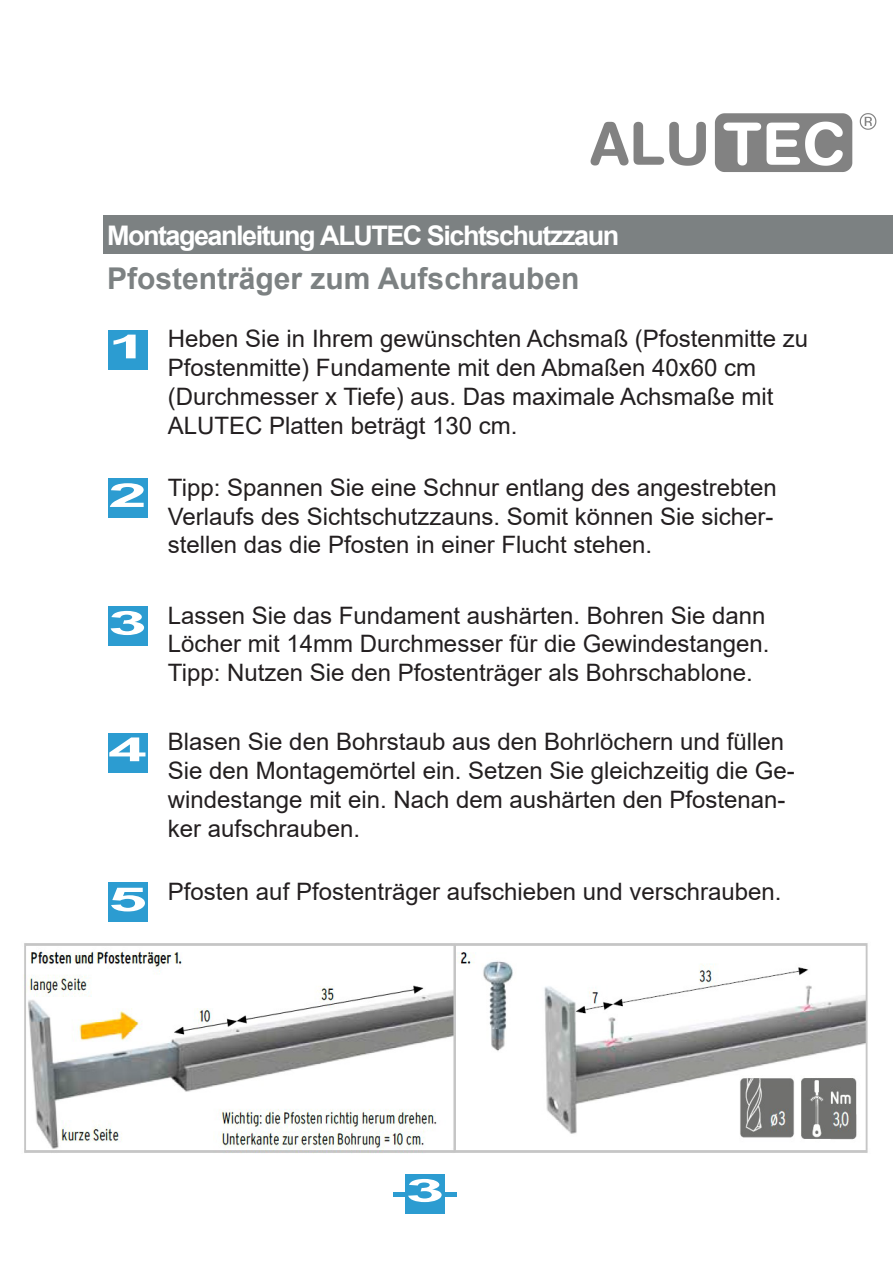
<style>
.page{position:relative;width:893px;height:1263px;background:#fff}
.page>*{position:absolute;margin:0;border:0;box-sizing:border-box;transform-origin:0 0}
.t1{font:700 33px "Arial";color:#fff;scale:2.13 1}
.t2{font:700 31.65px "Arial";color:#fff;scale:2.22 1}
.t3{font:700 30px "Arial";color:#7c8182}
.t4{font:700 27px "Arial";letter-spacing:-.055em;color:#fff}
.t5{font:24px/28.8px "Arial";color:#231f20}
.s1{font-weight:700;font-size:33px;color:#fff}
</style>
<div class="page">
<img style="left:574px;top:113px;width:319px;height:103px">
<hr style="left:393px;top:1192px;width:64px;height:4px;background:#2c9cd1">
<div style="left:103px;top:216px;width:790px;height:38px;background:#7c8182"></div>
<div style="left:108px;top:330px;width:39px;height:39px;background:#2c9cd1"></div>
<div style="left:108px;top:479px;width:39px;height:39px;background:#2c9cd1"></div>
<div style="left:108px;top:606px;width:39px;height:39px;background:#2c9cd1"></div>
<div style="left:406px;top:1174px;width:39px;height:39px;background:#2c9cd1"></div>
<div style="left:108px;top:733px;width:39px;height:39px;background:#2c9cd1"></div>
<div style="left:108px;top:883px;width:39px;height:39px;background:#2c9cd1"></div>
<img style="left:24px;top:943px;width:844px;height:210px">
<p class="t4" style="left:107px;top:216px;width:514px">Montageanleitung ALUTEC Sichtschutzzaun</p>
<p class="t3" style="left:107px;top:257px;width:474px">Pfostenträger zum Aufschrauben</p>
<h1 class="t1" style="left:108px;top:323px;width:20px">1</h1>
<h1 class="t1" style="left:108px;top:472px;width:20px">2</h1>
<h1 class="t1" style="left:108px;top:600px;width:20px">3</h1>
<p class="t5" style="left:168px;top:324px;width:642px">Heben Sie in Ihrem gewünschten Achsmaß (Pfostenmitte zu Pfostenmitte) Fundamente mit den Abmaßen 40x60 cm (Durchmesser x Tiefe) aus. Das maximale Achsmaße mit ALUTEC Platten beträgt 130 cm.</p>
<p class="t5" style="left:168px;top:473px;width:610px">Tipp: Spannen Sie eine Schnur entlang des angestrebten<br>Verlaufs des Sichtschutzzauns. Somit können Sie sicher&shy;stellen das die Pfosten in einer Flucht stehen.</p>
<p class="t5" style="left:168px;top:601px;width:603px">Lassen Sie das Fundament aushärten. Bohren Sie dann<br>Löcher mit 14mm Durchmesser für die Gewindestangen.<br>Tipp: Nutzen Sie den Pfostenträger als Bohrschablone.</p>
<p class="t5" style="left:168px;top:727px;width:628px;text-indent:-60px"><span class="s1">4</span> Blasen Sie den Bohrstaub aus den Bohrlöchern und füllen Sie den Montagemörtel ein. Setzen Sie gleichzeitig die Ge&shy;windestange mit ein. Nach dem aushärten den Pfostenan&shy;ker aufschrauben.</p>
<p class="t5" style="left:108px;top:877px;width:675px"><span class="s1">5</span> Pfosten auf Pfostenträger aufschieben und verschrauben.</p>
<h2 class="t2" style="left:406px;top:1168px;width:19px">3</h2>
</div>
